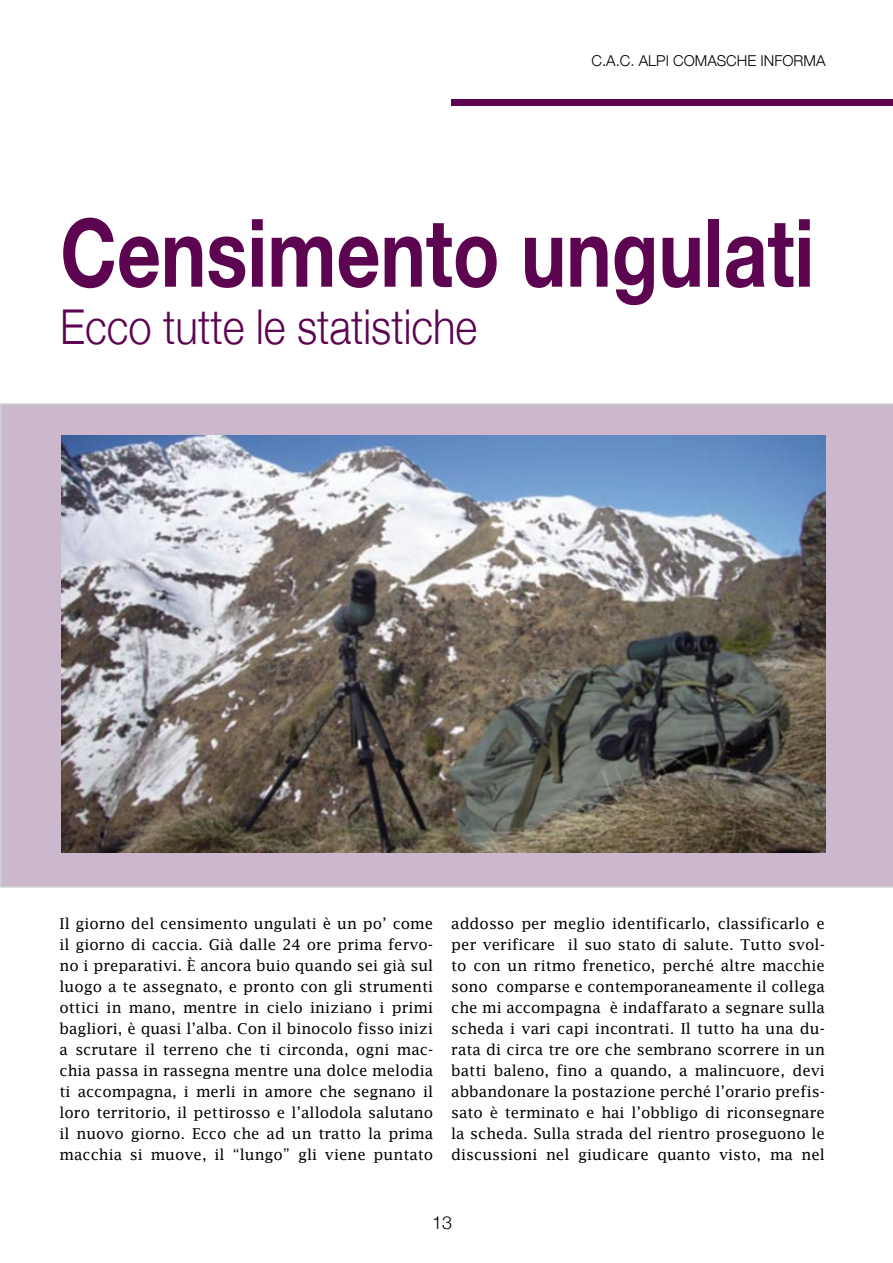
<style>
.page{position:relative;width:893px;height:1263px;background:#fff}
.page>*{position:absolute;margin:0;border:0;box-sizing:border-box;transform-origin:0 0}
.t1{font:700 94.5px "Helvetica Neue";color:#5d0450;scale:.81 1}
.t2{font:300 48px "Helvetica Neue";color:#5d0450;scale:.87 1}
.t3{font:300 18px "Helvetica Neue";color:#000}
.t4{font:15px/21px "Lucida Fax";color:#000;text-align:justify}
.t5{font:300 15px "Helvetica Neue";color:#000}
</style>
<div class="page">
<div style="left:451px;top:99px;width:442px;height:7px;background:#5d0450"></div>
<div style="left:0;top:403px;width:893px;height:485px;background:#ccb8cd"></div>
<img style="left:61px;top:436px;width:765px;height:417px">
<p class="t5" style="left:591px;top:48px;width:235px">C.A.C. ALPI COMASCHE INFORMA</p>
<h1 class="t1" style="left:60px;top:179px;width:932px">Censimento ungulati</h1>
<h2 class="t2" style="left:60px;top:288px;width:481px">Ecco tutte le statistiche</h2>
<p class="t4" style="left:60px;top:913px;width:375px">Il giorno del censimento ungulati è un po’ come il giorno di caccia. Già dalle 24 ore prima fervo&shy;no i preparativi. È ancora buio quando sei già sul luogo a te assegnato, e pronto con gli strumenti ottici in mano, mentre in cielo iniziano i primi bagliori, è quasi l’alba. Con il binocolo fisso inizi a scrutare il terreno che ti circonda, ogni mac&shy;chia passa in rassegna mentre una dolce melodia ti accompagna, i merli in amore che segnano il loro territorio, il pettirosso e l’allodola salutano il nuovo giorno. Ecco che ad un tratto la prima macchia si muove, il “lungo” gli viene puntato</p>
<p class="t4" style="left:451px;top:913px;width:375px">addosso per meglio identificarlo, classificarlo e per verificare il suo stato di salute. Tutto svol&shy;to con un ritmo frenetico, perché altre macchie sono comparse e contemporaneamente il collega che mi accompagna è indaffarato a segnare sulla scheda i vari capi incontrati. Il tutto ha una du&shy;rata di circa tre ore che sembrano scorrere in un batti baleno, fino a quando, a malincuore, devi abbandonare la postazione perché l’orario prefis&shy;sato è terminato e hai l’obbligo di riconsegnare la scheda. Sulla strada del rientro proseguono le discussioni nel giudicare quanto visto, ma nel</p>
<p class="t3" style="left:432px;top:1208px;width:22px">13</p>
</div>
